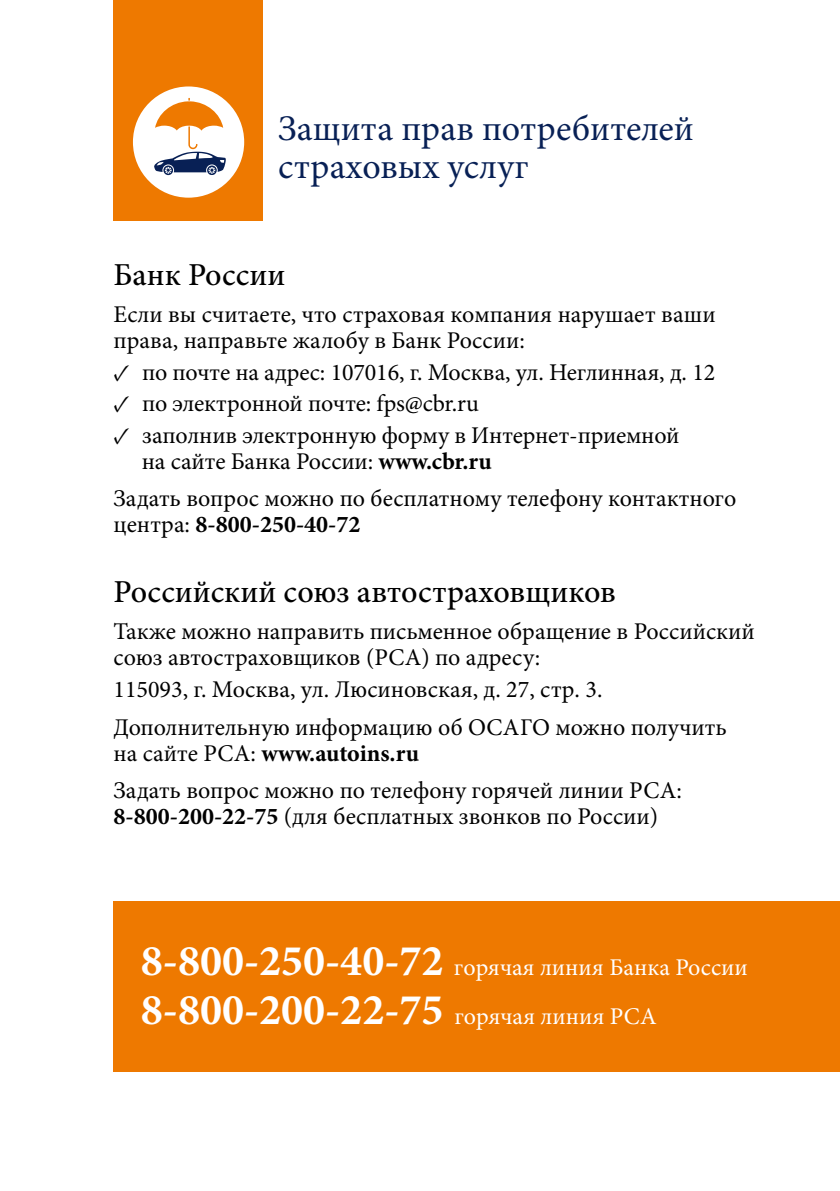
<style>
.page{position:relative;width:840px;height:1191px;background:#fff}
.page>*{position:absolute;margin:0;border:0;box-sizing:border-box;transform-origin:0 0}
.t1{font:700 44px "Minion Pro";color:#fff}
.t2{font:36px/38px "Minion Pro";color:#082055}
.t3{font:500 32px "Minion Pro";color:#000}
.t4{font:24px/26px "Minion Pro";color:#000}
.t5{font:24px "Minion Pro";color:#fff}
.s1{font-weight:700}
.s2{font-weight:700;font-size:44px}
.s3{font-weight:400;font-size:24px}
</style>
<div class="page">
<div style="left:113px;top:0;width:150px;height:220px;background:#ee7900"></div>
<div style="left:133px;top:86px;width:111px;height:112px;background:#fff;border-radius:50%"></div>
<svg style="left:154px;top:98px;width:72px;height:77px"></svg>
<div style="left:113px;top:901px;width:726px;height:170px;background:#ee7900"></div>
<h2 class="t2" style="left:278px;top:110px;width:417px">Защита прав потребителей страховых услуг</h2>
<h3 class="t3" style="left:113px;top:253px;width:173px">Банк России</h3>
<p class="t4" style="left:113px;top:301px;width:603px">Если вы считаете, что страховая компания нарушает ваши права, направьте жалобу в Банк России:</p>
<p class="t4" style="left:113px;top:359px;width:603px">✓ по почте на адрес: 107016, г. Москва, ул. Неглинная, д. 12</p>
<p class="t4" style="left:113px;top:391px;width:367px">✓ по электронной почте: fps@cbr.ru</p>
<p class="t4" style="left:142px;top:422px;width:538px;text-indent:-28px">✓ заполнив электронную форму в Интернет-приемной на сайте Банка России: <span class="s1">www.cbr.ru</span></p>
<p class="t4" style="left:113px;top:486px;width:624px">Задать вопрос можно по бесплатному телефону контактного центра: <span class="s1">8-800-250-40-72</span></p>
<h3 class="t3" style="left:113px;top:570px;width:503px">Российский союз автостраховщиков</h3>
<p class="t4" style="left:113px;top:619px;width:642px">Также можно направить письменное обращение в Российский союз автостраховщиков (РСА) по адресу:</p>
<p class="t4" style="left:113px;top:671px;width:614px;line-height:37.4px">115093, г. Москва, ул. Люсиновская, д. 27, стр. 3.<br>Дополнительную информацию об ОСАГО можно получить</p>
<p class="t4" style="left:113px;top:734px;width:569px;line-height:37.4px">на сайте РСА: <span class="s1">www.autoins.ru<br></span>Задать вопрос можно по телефону горячей линии РСА:</p>
<p class="t4" style="left:113px;top:803px;width:546px"><span class="s1">8-800-200-22-75</span> (для бесплатных звонков по России)</p>
<p class="t5" style="left:141px;top:951px;width:608px"><span class="s2">8-800-250-40-72</span> горячая линия Банка России</p>
<h1 class="t1" style="left:141px;top:979px;width:517px">8-800-200-22-75 <span class="s3">горячая линия РСА</span></h1>
</div>
